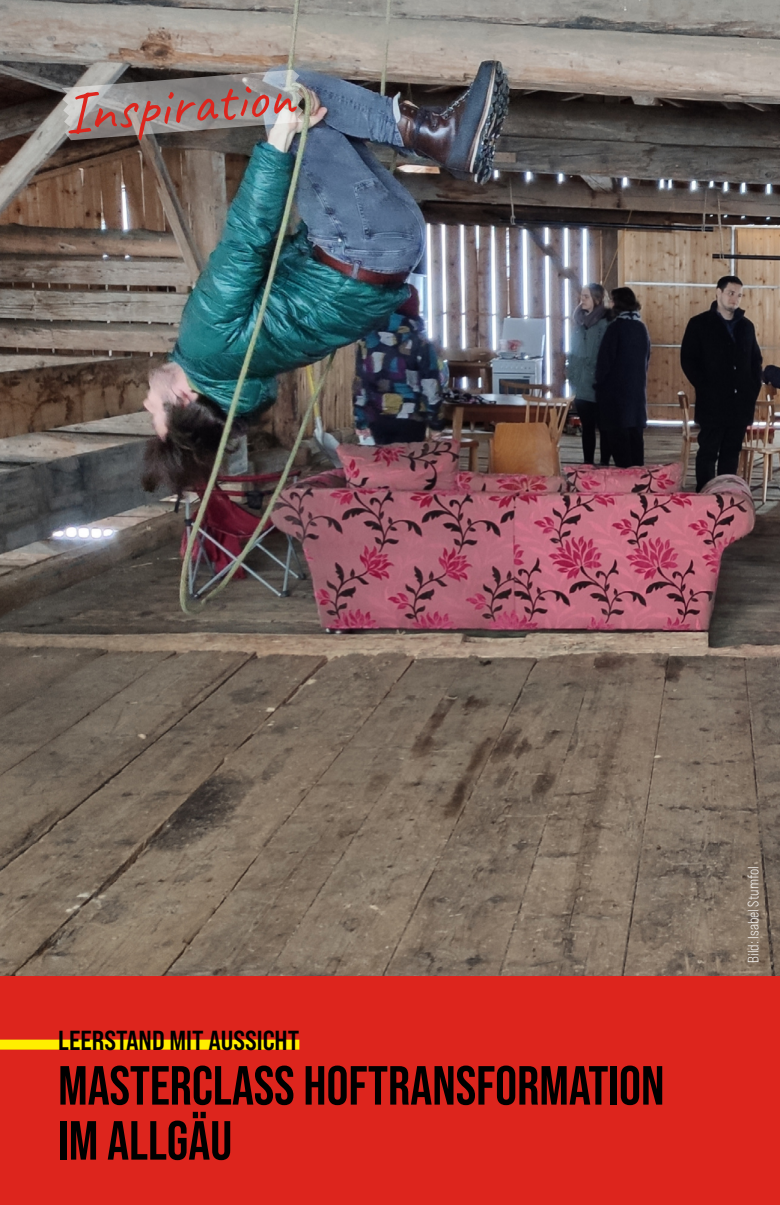
<style>
.page{position:relative;width:780px;height:1205px;background:#fff}
.page>*{position:absolute;margin:0;border:0;box-sizing:border-box;transform-origin:0 0}
.t1{font:60px "Caveat";color:#dd251d}
.t2{font:700 55px/55px "Bebas Neue Pro";color:#000}
.t3{font:27.5px "Bebas Neue Pro Sm E Bd";color:#000}
.t4{font:15px "Bebas Neue Pro Sm E Bk";color:#fff}
</style>
<div class="page">
<img style="left:0;top:0;width:779px;height:976px">
<div style="left:0;top:977px;width:780px;height:228px;background:#dd251d"></div>
<svg style="left:61px;top:70px;width:242px;height:70px;background:#8b8987"></svg>
<div style="left:0;top:1039px;width:299px;height:10px;background:#fe0"></div>
<p class="t1" style="left:62px;top:75px;width:231px;rotate:-4deg">Inspiration</p>
<p class="t3" style="left:58px;top:1025px;width:243px">LEERSTAND MIT AUSSICHT</p>
<p class="t2" style="left:58px;top:1056px;width:607px">MASTERCLASS HOFTRANSFORMATION<br>IM ALLGÄU</p>
<p class="t4" style="left:745px;top:962px;width:98px;rotate:-90deg">Bild: Isabel Stumfol</p>
</div>
